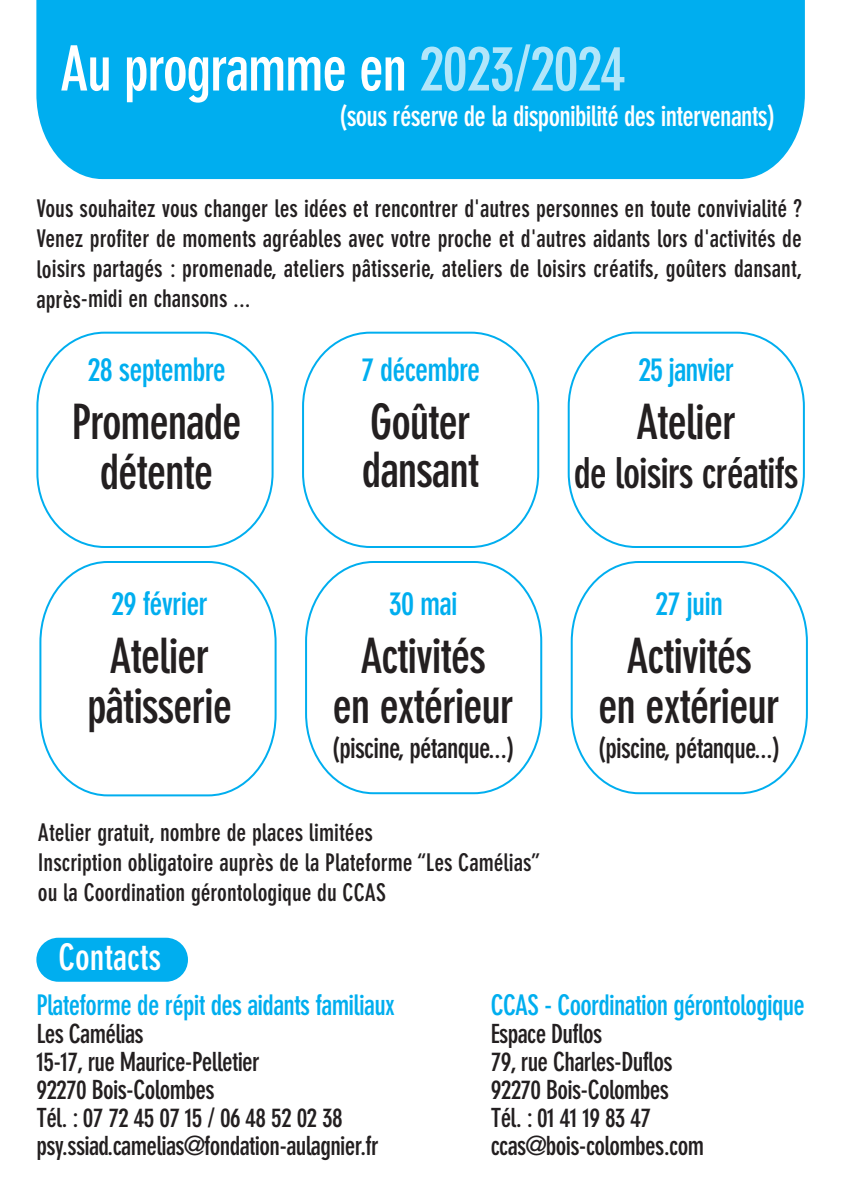
<style>
.page{position:relative;width:843px;height:1187px;background:#fff}
.page>*{position:absolute;margin:0;border:0;box-sizing:border-box;transform-origin:0 0}
.t1{font:700 condensed 61.4px "DIN Neuzeit Grotesk";letter-spacing:-.025em;color:#fff}
.t2{font:700 condensed 48px/50px "DIN Neuzeit Grotesk";letter-spacing:-.025em;color:#231f20;text-align:center}
.t3{font:700 condensed 42px "DIN Neuzeit Grotesk";letter-spacing:-.025em;color:#231f20}
.t4{font:700 condensed 36px "DIN Neuzeit Grotesk";color:#fff}
.t5{font:700 condensed 32px "DIN Neuzeit Grotesk";letter-spacing:-.025em;color:#00aeef}
.t6{font:700 condensed 28px "DIN Neuzeit Grotesk";letter-spacing:-.025em;color:#00aeef}
.t7{font:700 condensed 28px "DIN Neuzeit Grotesk";letter-spacing:-.025em;color:#fff}
.t8{font:700 condensed 28px "DIN Neuzeit Grotesk";letter-spacing:-.025em;color:#231f20}
.t9{font:700 condensed 26px "DIN Neuzeit Grotesk";letter-spacing:-.025em;color:#231f20}
.t10{font:700 condensed 24px/30px "DIN Neuzeit Grotesk";color:#231f20;text-align:justify}
.s1{color:rgb(255 255 255/.7)}
</style>
<div class="page">
<svg style="left:567px;top:332px;width:238px;height:216px"></svg>
<svg style="left:36px;top:332px;width:237px;height:216px"></svg>
<div style="left:36px;top:937px;width:152px;height:44px;background:#00aeef;border-radius:22px"></div>
<div style="left:36px;top:0;width:769px;height:179px;background:#00aeef"></div>
<svg style="left:302px;top:332px;width:237px;height:216px"></svg>
<svg style="left:570px;top:561px;width:238px;height:233px"></svg>
<svg style="left:305px;top:561px;width:237px;height:233px"></svg>
<svg style="left:39px;top:561px;width:237px;height:235px"></svg>
<p class="t1" style="left:60px;top:45px;width:567px">Au programme en <span class="s1">2023/2024</span></p>
<p class="t7" style="left:339px;top:105px;width:438px">(sous réserve de la disponibilité des intervenants)</p>
<p class="t10" style="left:36px;top:196px;width:768px">Vous souhaitez vous changer les idées et rencontrer d'autres personnes en toute convivialité ?<br>Venez profiter de moments agréables avec votre proche et d'autres aidants lors d'activités de loisirs partagés : promenade, ateliers pâtisserie, ateliers de loisirs créatifs, goûters dansant, après-midi en chansons ...</p>
<p class="t5" style="left:88px;top:357px;width:140px">28 septembre</p>
<p class="t2" style="left:72px;top:400px;width:171px">Promenade détente</p>
<p class="t5" style="left:361px;top:357px;width:121px">7 décembre</p>
<p class="t2" style="left:370px;top:400px;width:102px">Goûter</p>
<p class="t2" style="left:362px;top:448px;width:119px">dansant</p>
<p class="t5" style="left:638px;top:357px;width:97px">25 janvier</p>
<p class="t2" style="left:636px;top:400px;width:102px">Atelier</p>
<p class="t3" style="left:573px;top:457px;width:226px">de loisirs créatifs</p>
<p class="t5" style="left:111px;top:591px;width:98px">29 février</p>
<p class="t2" style="left:110px;top:635px;width:102px">Atelier</p>
<p class="t2" style="left:87px;top:685px;width:147px">pâtisserie</p>
<p class="t5" style="left:389px;top:591px;width:70px">30 mai</p>
<p class="t2" style="left:360px;top:635px;width:127px">Activités</p>
<p class="t2" style="left:332px;top:685px;width:183px">en extérieur</p>
<p class="t8" style="left:332px;top:737px;width:184px">(piscine, pétanque...)</p>
<p class="t10" style="left:38px;top:820px;width:336px">Atelier gratuit, nombre de places limitées</p>
<p class="t10" style="left:38px;top:849px;width:504px">Inscription obligatoire auprès de la Plateforme “Les Camélias”</p>
<p class="t10" style="left:38px;top:879px;width:349px">ou la Coordination gérontologique du CCAS</p>
<p class="t4" style="left:58px;top:943px;width:104px">Contacts</p>
<p class="t5" style="left:655px;top:591px;width:70px">27 juin</p>
<p class="t2" style="left:626px;top:635px;width:127px">Activités</p>
<p class="t2" style="left:598px;top:685px;width:183px">en extérieur</p>
<p class="t8" style="left:598px;top:737px;width:184px">(piscine, pétanque...)</p>
<p class="t6" style="left:36px;top:994px;width:360px">Plateforme de répit des aidants familiaux</p>
<p class="t9" style="left:36px;top:1023px;width:109px">Les Camélias</p>
<p class="t9" style="left:36px;top:1051px;width:225px">15-17, rue Maurice-Pelletier</p>
<p class="t9" style="left:36px;top:1079px;width:180px">92270 Bois-Colombes</p>
<p class="t9" style="left:36px;top:1107px;width:308px">Tél. : 07 72 45 07 15 / 06 48 52 02 38</p>
<p class="t9" style="left:36px;top:1135px;width:344px">psy.ssiad.camelias@fondation-aulagnier.fr</p>
<p class="t6" style="left:491px;top:994px;width:316px">CCAS - Coordination gérontologique</p>
<p class="t9" style="left:491px;top:1023px;width:113px">Espace Duflos</p>
<p class="t9" style="left:491px;top:1051px;width:183px">79, rue Charles-Duflos</p>
<p class="t9" style="left:491px;top:1079px;width:180px">92270 Bois-Colombes</p>
<p class="t9" style="left:491px;top:1107px;width:162px">Tél. : 01 41 19 83 47</p>
<p class="t9" style="left:491px;top:1135px;width:215px">ccas@bois-colombes.com</p>
</div>
